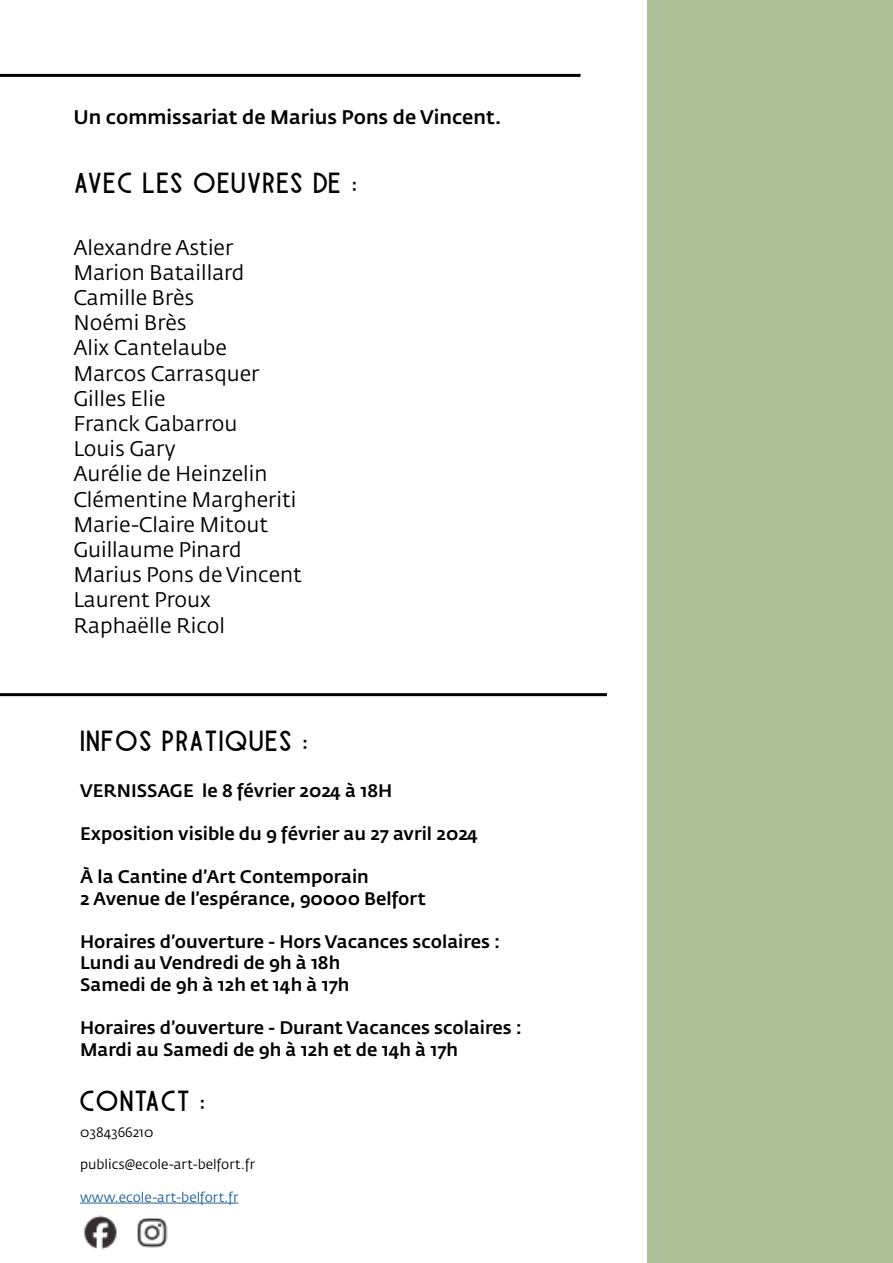
<style>
.page{position:relative;width:893px;height:1263px;background:#fff}
.page>*{position:absolute;margin:0;border:0;box-sizing:border-box;transform-origin:0 0}
.t1{font:30px "EAB 17 02 01";color:#000}
.t2{font:21px/25.2px "Fedra Sans Std";color:#000}
.t3{font:500 19.5px "Fedra Sans Std";color:#000}
.t4{font:500 18px/21.6px "Fedra Sans Std";color:#000}
.t5{font:13.5px "Fedra Sans Std";color:#000}
.t6{font:13.5px "Fedra Sans Std";color:#215e9e}
</style>
<div class="page">
<div style="left:647px;top:0;width:246px;height:1263px;background:#adc097"></div>
<hr style="left:0;top:74px;width:580px;height:3px;background:#000">
<hr style="left:0;top:693px;width:607px;height:3px;background:#000">
<hr style="left:80px;top:1203px;width:158px;height:1px;background:#215e9e">
<img style="left:84px;top:1215px;width:33px;height:35px">
<img style="left:137px;top:1218px;width:31px;height:30px">
<p class="t3" style="left:73px;top:105px;width:430px">Un commissariat de Marius Pons de Vincent.</p>
<h1 class="t1" style="left:73px;top:162px;width:286px">AVEC LES OEUVRES DE :</h1>
<p class="t2" style="left:73px;top:235px;width:230px">Alexandre Astier<br>Marion Bataillard<br>Camille Brès<br>Noémi Brès<br>Alix Cantelaube<br>Marcos Carrasquer<br>Gilles Elie<br>Franck Gabarrou<br>Louis Gary<br>Aurélie de Heinzelin<br>Clémentine Margheriti<br>Marie-Claire Mitout<br>Guillaume Pinard<br>Marius Pons de Vincent<br>Laurent Proux<br>Raphaëlle Ricol</p>
<h1 class="t1" style="left:79px;top:720px;width:230px">INFOS PRATIQUES :</h1>
<p class="t4" style="left:80px;top:779px;width:314px">VERNISSAGE le 8 février 2024 à 18H</p>
<p class="t4" style="left:80px;top:823px;width:399px">Exposition visible du 9 février au 27 avril 2024</p>
<p class="t4" style="left:80px;top:866px;width:347px">À la Cantine d’Art Contemporain<br>2 Avenue de l’espérance, 90000 Belfort</p>
<p class="t4" style="left:80px;top:931px;width:422px">Horaires d’ouverture - Hors Vacances scolaires :<br>Lundi au Vendredi de 9h à 18h<br>Samedi de 9h à 12h et 14h à 17h</p>
<p class="t4" style="left:80px;top:1017px;width:443px">Horaires d’ouverture - Durant Vacances scolaires :<br>Mardi au Samedi de 9h à 12h et de 14h à 17h</p>
<h1 class="t1" style="left:79px;top:1080px;width:128px">CONTACT :</h1>
<p class="t5" style="left:80px;top:1124px;width:75px">0384366210</p>
<p class="t5" style="left:80px;top:1156px;width:176px">publics@ecole-art-belfort.fr</p>
<p class="t6" style="left:80px;top:1188px;width:160px">www.ecole-art-belfort.fr</p>
</div>
